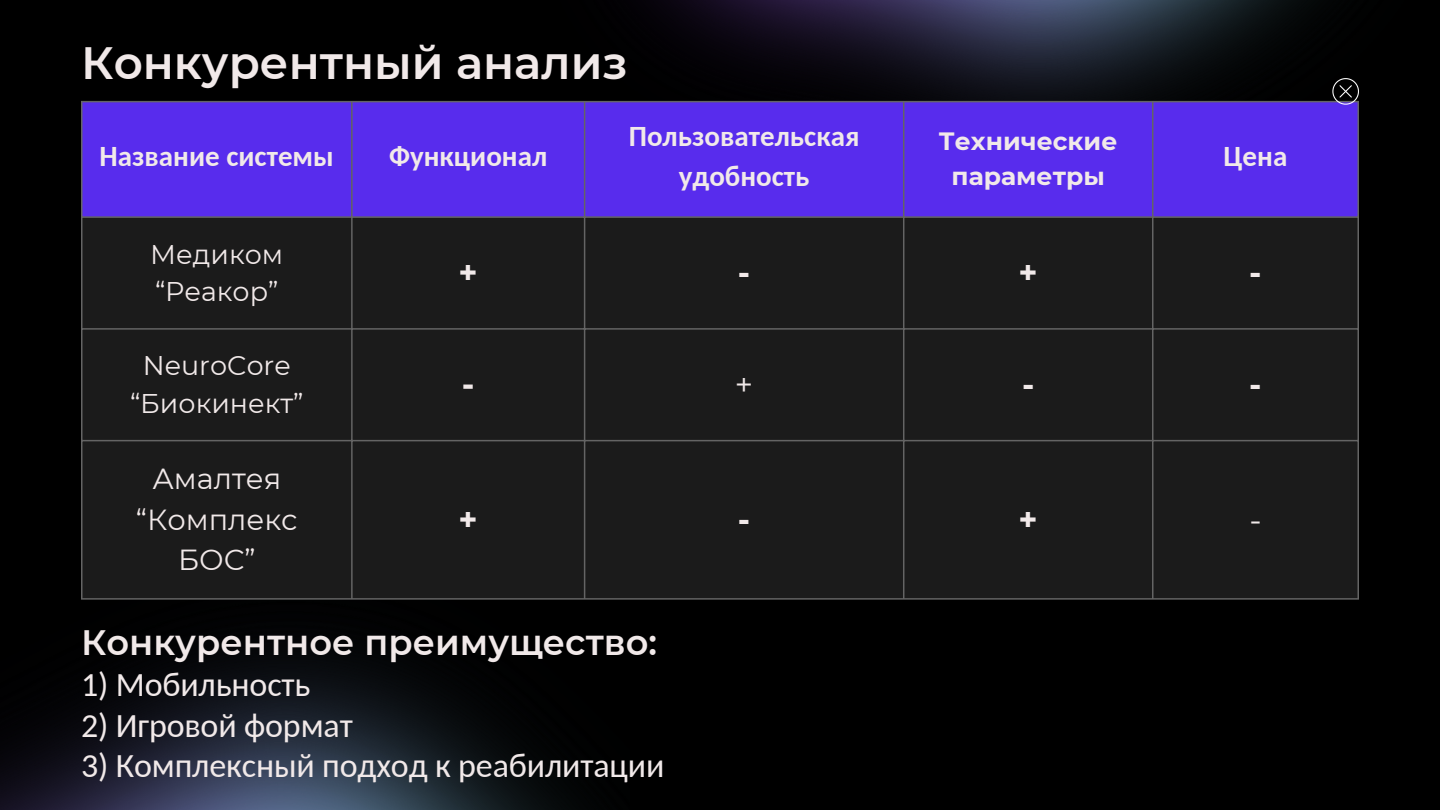
<style>
.page{position:relative;width:1440px;height:810px;background:#000}
.page>*{position:absolute;margin:0;border:0;box-sizing:border-box;transform-origin:0 0}
.t1{font:600 45.2px "Montserrat";color:#f1e9e9}
.t2{font:600 35.2px "Montserrat";color:#f1e9e9}
.t3{font:34px "Carlito";letter-spacing:-.005em;color:#f1e9e9}
.t4{font:700 33px "Montserrat";color:#f1e9e9}
.t5{font:700 32px "Montserrat";color:#f1e9e9}
.t6{font:32px "Montserrat";color:#f1e9e9}
.t7{font:700 29px/40.5px "Carlito";color:#f1e9e9;text-align:center}
.t8{font:29px/40.5px "Montserrat";color:#f1e9e9;text-align:center}
.t9{font:27px "Montserrat";color:#f1e9e9}
.t10{font:700 25px/34.5px "Montserrat";color:#f1e9e9;text-align:center}
</style>
<div class="page">
<img style="left:529px;top:0;width:803px;height:101px">
<img style="left:0;top:650px;width:566px;height:160px">
<div style="left:82px;top:102px;width:1276px;height:114px;background:#582ced"></div>
<div style="left:82px;top:218px;width:1276px;height:380px;background:#1b1b1b"></div>
<hr style="left:81px;top:102px;width:1px;height:496px;background:#646464">
<hr style="left:351px;top:102px;width:2px;height:496px;background:#646464">
<hr style="left:584px;top:102px;width:1px;height:496px;background:#646464">
<hr style="left:903px;top:102px;width:1px;height:496px;background:#646464">
<hr style="left:1152px;top:102px;width:1px;height:496px;background:#646464">
<hr style="left:1358px;top:102px;width:1px;height:496px;background:#646464">
<hr style="left:81px;top:101px;width:1278px;height:1px;background:#646464">
<hr style="left:81px;top:216px;width:1278px;height:2px;background:#646464">
<hr style="left:81px;top:328px;width:1278px;height:2px;background:#646464">
<hr style="left:81px;top:440px;width:1278px;height:1px;background:#646464">
<hr style="left:81px;top:598px;width:1278px;height:2px;background:#646464">
<svg style="left:1332px;top:78px;width:27px;height:26px"></svg>
<p class="t1" style="left:81px;top:36px;width:548px">Конкурентный анализ</p>
<p class="t7" style="left:100px;top:139px;width:236px">Название системы</p>
<p class="t7" style="left:389px;top:139px;width:160px">Функционал</p>
<p class="t7" style="left:629px;top:118px;width:232px">Пользовательская удобность</p>
<p class="t10" style="left:939px;top:124px;width:180px">Технические параметры</p>
<p class="t7" style="left:1224px;top:139px;width:65px">Цена</p>
<p class="t9" style="left:150px;top:238px;width:134px">Медиком</p>
<p class="t9" style="left:155px;top:275px;width:125px">“Реакор”</p>
<p class="t9" style="left:143px;top:349px;width:149px">NeurоCore</p>
<p class="t9" style="left:130px;top:387px;width:175px">“Биокинект”</p>
<p class="t5" style="left:459px;top:253px;width:21px">+</p>
<p class="t5" style="left:738px;top:253px;width:14px">-</p>
<p class="t5" style="left:1019px;top:253px;width:21px">+</p>
<p class="t5" style="left:1249px;top:253px;width:14px">-</p>
<p class="t4" style="left:462px;top:364px;width:14px">-</p>
<p class="t6" style="left:735px;top:365px;width:20px">+</p>
<p class="t5" style="left:1022px;top:365px;width:14px">-</p>
<p class="t5" style="left:1249px;top:365px;width:14px">-</p>
<p class="t8" style="left:152px;top:459px;width:130px">Амалтея</p>
<p class="t8" style="left:136px;top:499px;width:163px">“Комплекс<br>БОС”</p>
<p class="t5" style="left:459px;top:500px;width:21px">+</p>
<p class="t5" style="left:738px;top:500px;width:14px">-</p>
<p class="t5" style="left:1019px;top:500px;width:21px">+</p>
<p class="t6" style="left:1249px;top:500px;width:14px">-</p>
<p class="t2" style="left:81px;top:621px;width:578px">Конкурентное преимущество:</p>
<p class="t3" style="left:81px;top:670px;width:231px">1) Мобильность</p>
<p class="t3" style="left:81px;top:711px;width:273px">2) Игровой формат</p>
<p class="t3" style="left:81px;top:752px;width:585px">3) Комплексный подход к реабилитации</p>
</div>
